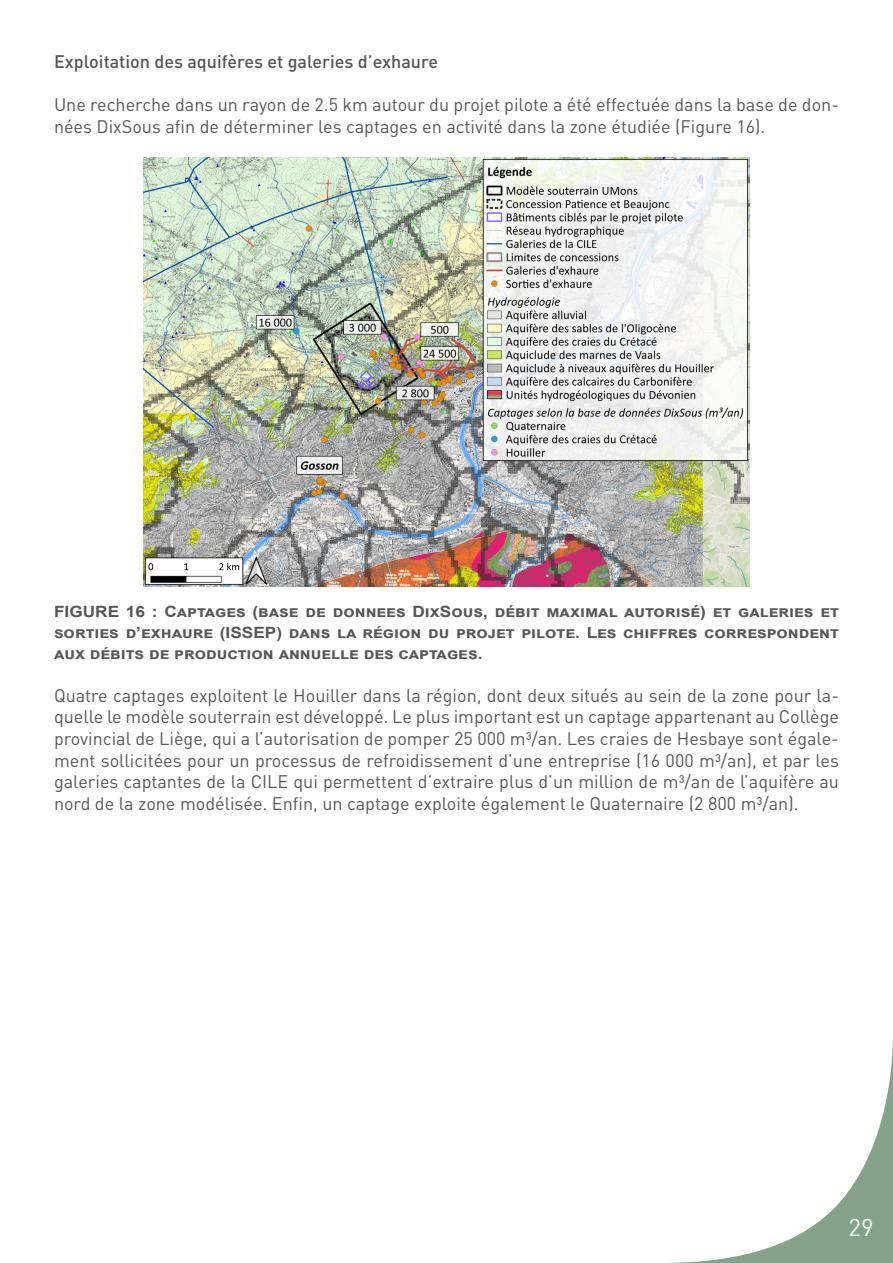
<style>
.page{position:relative;width:893px;height:1263px;background:#fff}
.page>*{position:absolute;margin:0;border:0;box-sizing:border-box;transform-origin:0 0}
.t1{font:24px "DINOT";color:#fff}
.t2{font:18px/21.6px "DINOT";color:#575756}
.t3{font:500 18px "DINOT";color:#575756}
.t4{font:700 15.6px/21px "Arial";color:#575756;text-align:justify;scale:1.11 1}
</style>
<div class="page">
<svg style="left:672px;top:1039px;width:221px;height:224px"></svg>
<img style="left:143px;top:158px;width:607px;height:429px">
<p class="t3" style="left:54px;top:50px;width:386px">Exploitation des aquifères et galeries d’exhaure</p>
<p class="t2" style="left:54px;top:93px;width:786px">Une recherche dans un rayon de 2.5 km autour du projet pilote a été effectuée dans la base de don&shy;nées DixSous afin de déterminer les captages en activité dans la zone étudiée (Figure 16).</p>
<p class="t4" style="left:54px;top:601px;width:709px">FIGURE 16 : Captages (base de donnees DixSous, débit maximal autorisé) et galeries et sorties d’exhaure (ISSEP) dans la région du projet pilote. Les chiffres correspondent aux débits de production annuelle des captages.</p>
<p class="t2" style="left:54px;top:684px;width:787px;text-align:justify">Quatre captages exploitent le Houiller dans la région, dont deux situés au sein de la zone pour la&shy;quelle le modèle souterrain est développé. Le plus important est un captage appartenant au Collège provincial de Liège, qui a l’autorisation de pomper 25 000 m³/an. Les craies de Hesbaye sont égale&shy;ment sollicitées pour un processus de refroidissement d’une entreprise (16 000 m³/an), et par les galeries captantes de la CILE qui permettent d’extraire plus d’un million de m³/an de l’aquifère au nord de la zone modélisée. Enfin, un captage exploite également le Quaternaire (2 800 m³/an).</p>
<h1 class="t1" style="left:848px;top:1212px;width:27px">29</h1>
</div>
